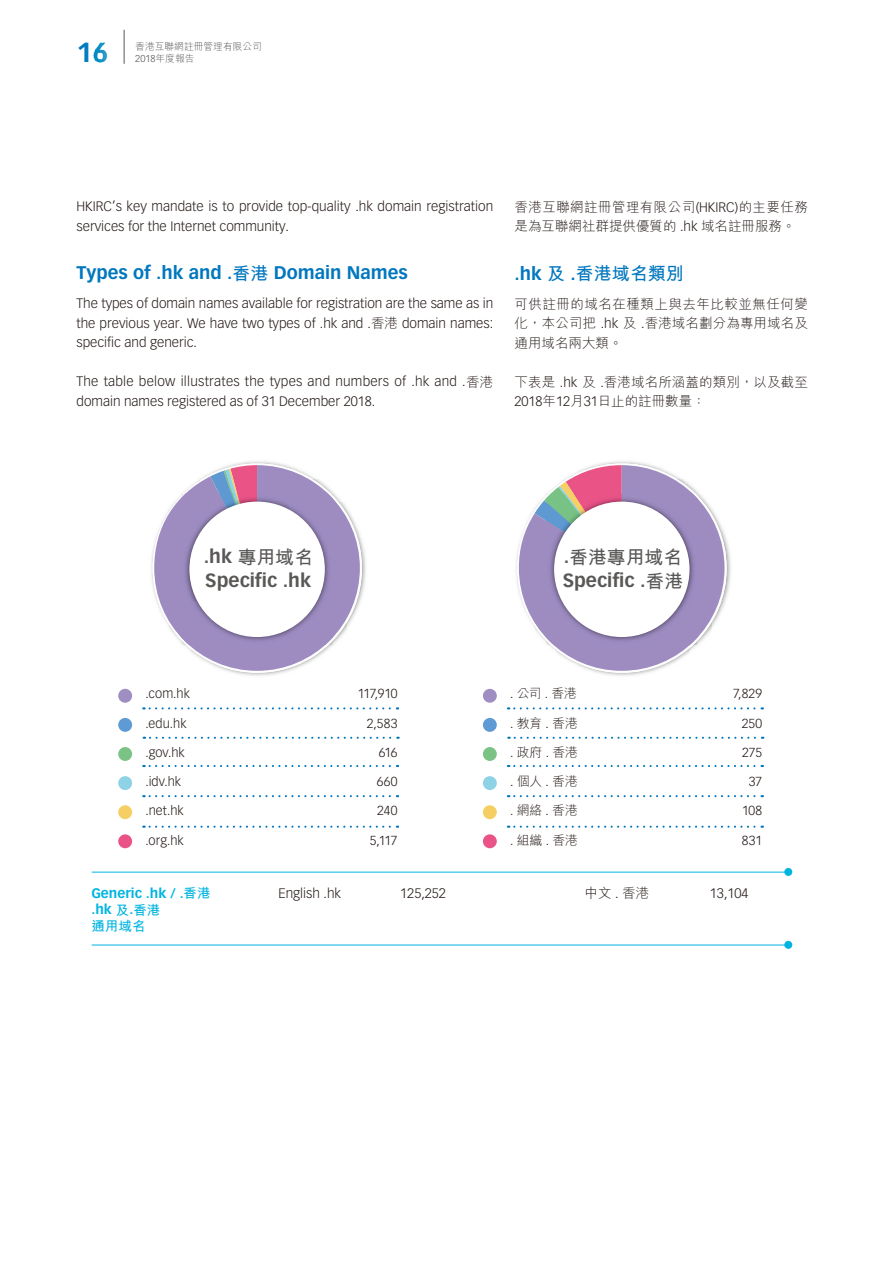
<style>
.page{position:relative;width:893px;height:1263px;background:#fff}
.page>*{position:absolute;margin:0;border:0;box-sizing:border-box;transform-origin:0 0}
.t1{font:700 27px "Vectora LT Std";color:#0079be}
.t2{font:700 18.75px "Vectora LT Std";color:#595857}
.t3{font:18.75px "M Hei HK Bold E Ten B5 H";color:#595857}
.t4{font:700 18px "Vectora LT Std";color:#0077be}
.t5{font:18px "M Hei HK Bold E Ten B5 H";color:#0077be}
.t6{font:300 13.5px/19.5px "Vectora LT Std";color:#231916}
.t7{font:13.5px/19.5px "M Hei HK Light E Ten B5 H";letter-spacing:.01em;color:#231916}
.t8{font:300 13.5px/19.5px "Vectora LT Std";letter-spacing:.02em;color:#231916}
.t9{font:700 13.5px/16.5px "Vectora LT Std";color:#00b4e1}
.t10{font:13.5px "M Hei HK Bold E Ten B5 H";color:#00b4e1}
.t11{font:300 12.9px "Vectora LT Std";letter-spacing:.005em;color:#231916}
.t12{font:12.9px "M Hei HK Light E Ten B5 H";color:#231916}
.t13{font:9.75px "M Hei HK Light E Ten B5 H";color:#595857}
.t14{font:300 9.75px "Vectora LT Std";color:#595857}
.s1{color:#0086c2}
.s2{font-family:"M Hei HK Light E Ten B5 H";font-weight:400}
.s3{font-family:"M Hei HK Bold E Ten B5 H";font-weight:400}
.s4{font-family:"Vectora LT Std";font-weight:300}
.s5{font-family:"Vectora LT Std";font-weight:700}
</style>
<div class="page">
<hr style="left:124px;top:30px;width:1px;height:34px;background:#595857">
<svg style="left:150px;top:707px;width:248px;height:2px"></svg>
<svg style="left:150px;top:765px;width:248px;height:2px"></svg>
<svg style="left:144px;top:737px;width:254px;height:2px"></svg>
<svg style="left:150px;top:795px;width:248px;height:2px"></svg>
<svg style="left:150px;top:826px;width:248px;height:2px"></svg>
<div style="left:118px;top:689px;width:14px;height:14px;background:#9e8ec2;border-radius:50%"></div>
<div style="left:118px;top:718px;width:14px;height:14px;background:#5e9ad3;border-radius:50%"></div>
<div style="left:118px;top:747px;width:14px;height:14px;background:#7bc385;border-radius:50%"></div>
<div style="left:118px;top:776px;width:14px;height:14px;background:#8ed2e6;border-radius:50%"></div>
<div style="left:118px;top:805px;width:14px;height:14px;background:#f6cf64;border-radius:50%"></div>
<div style="left:118px;top:834px;width:14px;height:14px;background:#e95387;border-radius:50%"></div>
<svg style="left:508px;top:707px;width:254px;height:2px"></svg>
<svg style="left:508px;top:765px;width:254px;height:2px"></svg>
<svg style="left:515px;top:737px;width:248px;height:2px"></svg>
<svg style="left:508px;top:795px;width:254px;height:2px"></svg>
<svg style="left:508px;top:826px;width:254px;height:2px"></svg>
<div style="left:483px;top:689px;width:14px;height:14px;background:#9e8ec2;border-radius:50%"></div>
<div style="left:483px;top:718px;width:14px;height:14px;background:#5e9ad3;border-radius:50%"></div>
<div style="left:483px;top:747px;width:14px;height:14px;background:#7bc385;border-radius:50%"></div>
<div style="left:483px;top:776px;width:14px;height:14px;background:#8ed2e6;border-radius:50%"></div>
<div style="left:483px;top:805px;width:14px;height:14px;background:#f6cf64;border-radius:50%"></div>
<div style="left:483px;top:834px;width:14px;height:14px;background:#e95387;border-radius:50%"></div>
<img style="left:151px;top:546px;width:3px;height:45px">
<img style="left:360px;top:535px;width:6px;height:67px">
<img style="left:228px;top:671px;width:61px;height:5px">
<svg style="left:154px;top:465px;width:206px;height:206px"></svg>
<img style="left:181px;top:493px;width:152px;height:152px">
<div style="left:189px;top:502px;width:136px;height:135px;background:#fff;border-radius:50%"></div>
<img style="left:516px;top:546px;width:3px;height:46px">
<img style="left:724px;top:533px;width:7px;height:72px">
<svg style="left:519px;top:465px;width:205px;height:206px"></svg>
<img style="left:546px;top:493px;width:65px;height:9px">
<img style="left:546px;top:502px;width:65px;height:13px">
<img style="left:611px;top:493px;width:87px;height:152px">
<img style="left:546px;top:515px;width:43px;height:130px">
<img style="left:589px;top:629px;width:22px;height:16px">
<div style="left:554px;top:502px;width:135px;height:135px;background:#fff;border-radius:50%"></div>
<hr style="left:92px;top:872px;width:696px;height:1px;background:#00b4e1">
<div style="left:784px;top:868px;width:8px;height:8px;background:#00b4e1;border-radius:50%"></div>
<hr style="left:92px;top:945px;width:696px;height:1px;background:#00b4e1">
<div style="left:784px;top:941px;width:8px;height:8px;background:#00b4e1;border-radius:50%"></div>
<h1 class="t1" style="left:77px;top:39px;width:33px">1<span class="s1">6</span></h1>
<p class="t13" style="left:135px;top:43px;width:128px">香港互聯網註冊管理有限公司</p>
<p class="t14" style="left:135px;top:54px;width:61px">2018<span class="s2">年度報告</span></p>
<p class="t6" style="left:77px;top:197px;width:418px">HKIRC’s key mandate is to provide top-quality .hk domain registration services for the Internet community.</p>
<h3 class="t4" style="left:77px;top:264px;width:333px">Types of .hk and .<span class="s3">香港</span> Domain Names</h3>
<p class="t6" style="left:77px;top:294px;width:418px;text-align:justify">The types of domain names available for registration are the same as in the previous year. We have two types of .hk and .<span class="s2">香港</span> domain names: specific and generic.</p>
<p class="t8" style="left:77px;top:372px;width:418px">The table below illustrates the types and numbers of .hk and .<span class="s2">香港</span>domain names registered as of 31 December 2018.</p>
<p class="t7" style="left:514px;top:199px;width:295px">香港互聯網註冊管理有限公司<span class="s4">(HKIRC)</span>的主要任務是為互聯網社群提供優質的 <span class="s4">.hk</span> 域名註冊服務。</p>
<h3 class="t5" style="left:514px;top:267px;width:171px"><span class="s5">.hk</span> 及 <span class="s5">.</span>香港域名類別</h3>
<p class="t7" style="left:514px;top:296px;width:295px;text-align:justify">可供註冊的域名在種類上與去年比較並無任何變化，本公司把 <span class="s4">.hk</span> 及 <span class="s4">.</span>香港域名劃分為專用域名及通用域名兩大類。</p>
<p class="t7" style="left:514px;top:374px;width:295px">下表是 <span class="s4">.hk</span> 及 <span class="s4">.</span>香港域名所涵蓋的類別，以及截至<br><span class="s4">2018</span>年<span class="s4">12</span>月<span class="s4">31</span>日止的註冊數量：</p>
<h2 class="t3" style="left:204px;top:550px;width:111px"><span class="s5">.hk</span> 專用域名</h2>
<h2 class="t2" style="left:205px;top:571px;width:107px">Specific .hk</h2>
<p class="t11" style="left:145px;top:688px;width:46px">.com.hk</p>
<p class="t11" style="left:358px;top:688px;width:41px">117,910</p>
<p class="t11" style="left:145px;top:717px;width:43px">.edu.hk</p>
<p class="t11" style="left:367px;top:717px;width:32px">2,583</p>
<p class="t11" style="left:145px;top:746px;width:41px">.gov.hk</p>
<p class="t11" style="left:379px;top:746px;width:20px">616</p>
<p class="t11" style="left:145px;top:775px;width:37px">.idv.hk</p>
<p class="t11" style="left:377px;top:775px;width:22px">660</p>
<p class="t11" style="left:145px;top:805px;width:40px">.net.hk</p>
<p class="t11" style="left:377px;top:805px;width:22px">240</p>
<p class="t11" style="left:145px;top:834px;width:40px">.org.hk</p>
<p class="t11" style="left:370px;top:834px;width:29px">5,117</p>
<h2 class="t3" style="left:564px;top:550px;width:120px"><span class="s5">.</span>香港專用域名</h2>
<h2 class="t2" style="left:563px;top:571px;width:122px">Specific .<span class="s3">香港</span></h2>
<p class="t12" style="left:510px;top:689px;width:69px"><span class="s4">.</span> 公司 <span class="s4">.</span> 香港</p>
<p class="t11" style="left:733px;top:688px;width:31px">7,829</p>
<p class="t12" style="left:510px;top:718px;width:69px"><span class="s4">.</span> 教育 <span class="s4">.</span> 香港</p>
<p class="t11" style="left:742px;top:717px;width:22px">250</p>
<p class="t12" style="left:510px;top:747px;width:70px"><span class="s4">.</span> 政府 <span class="s4">.</span> 香港</p>
<p class="t11" style="left:742px;top:746px;width:21px">275</p>
<p class="t12" style="left:510px;top:776px;width:69px"><span class="s4">.</span> 個人 <span class="s4">.</span> 香港</p>
<p class="t11" style="left:749px;top:775px;width:15px">37</p>
<p class="t12" style="left:510px;top:806px;width:69px"><span class="s4">.</span> 網絡 <span class="s4">.</span> 香港</p>
<p class="t11" style="left:742px;top:805px;width:22px">108</p>
<p class="t12" style="left:510px;top:835px;width:69px"><span class="s4">.</span> 組織 <span class="s4">.</span> 香港</p>
<p class="t11" style="left:742px;top:834px;width:22px">831</p>
<p class="t9" style="left:91px;top:885px;width:121px">Generic .hk / .<span class="s3">香港</span>.hk <span class="s3">及</span>.<span class="s3">香港</span></p>
<p class="t10" style="left:91px;top:921px;width:55px">通用域名</p>
<p class="t6" style="left:279px;top:884px;width:64px">English .hk</p>
<p class="t6" style="left:400px;top:884px;width:47px">125,252</p>
<p class="t7" style="left:585px;top:885px;width:66px">中文 <span class="s4">.</span> 香港</p>
<p class="t6" style="left:710px;top:884px;width:40px">13,104</p>
</div>
